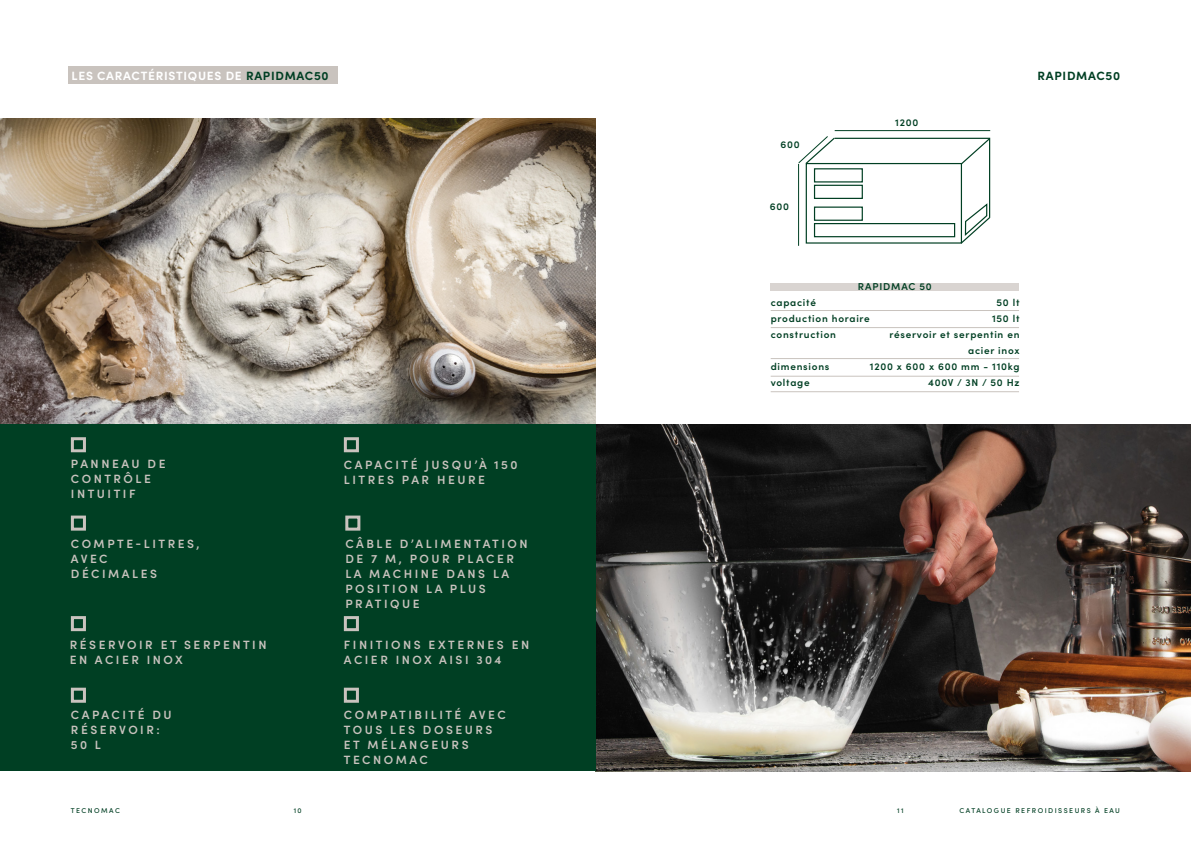
<style>
.page{position:relative;width:1191px;height:842px;background:#fff}
.page>*{position:absolute;margin:0;border:0;box-sizing:border-box;transform-origin:0 0}
.t1{font:600 12px/15px "Sofia Pro";letter-spacing:.21em;color:#c9c3be}
.t2{font:700 12px "Sofia Pro";letter-spacing:.06em;color:#fff}
.t3{font:700 12px "Sofia Pro";letter-spacing:.06em;color:#003f23}
.t4{font:600 10px/16px "Sofia Pro";letter-spacing:.075em;color:#003f23}
.t5{font:500 7px "Sofia Pro";letter-spacing:.21em;color:#003f23}
.s1{color:#003f23}
</style>
<div class="page">
<img style="left:0;top:118px;width:595px;height:306px">
<img style="left:595px;top:424px;width:596px;height:347px">
<div style="left:68px;top:67px;width:269px;height:17px;background:#c9c3be"></div>
<div style="left:0;top:424px;width:595px;height:347px;background:#003f23"></div>
<div style="left:344px;top:437px;width:15px;height:15px;border:3px solid #c9c3be"></div>
<div style="left:71px;top:688px;width:15px;height:15px;border:3px solid #c9c3be"></div>
<div style="left:344px;top:688px;width:15px;height:15px;border:3px solid #c9c3be"></div>
<div style="left:71px;top:437px;width:15px;height:15px;border:3px solid #c9c3be"></div>
<div style="left:71px;top:516px;width:15px;height:15px;border:3px solid #c9c3be"></div>
<div style="left:345px;top:516px;width:15px;height:15px;border:3px solid #c9c3be"></div>
<div style="left:71px;top:616px;width:15px;height:15px;border:3px solid #c9c3be"></div>
<div style="left:344px;top:616px;width:15px;height:15px;border:3px solid #c9c3be"></div>
<hr style="left:834px;top:130px;width:156px;height:1px;background:#003f23">
<hr style="left:798px;top:164px;width:1px;height:82px;background:#003f23">
<svg style="left:798px;top:136px;width:193px;height:109px"></svg>
<div style="left:814px;top:185px;width:49px;height:14px;background:#fff;border:1px solid #003f23"></div>
<div style="left:814px;top:223px;width:141px;height:14px;background:#fff;border:1px solid #003f23"></div>
<div style="left:771px;top:283px;width:248px;height:8px;background:#d9d4d1"></div>
<hr style="left:770px;top:310px;width:249px;height:1px;background:#c9c3be">
<hr style="left:770px;top:327px;width:249px;height:1px;background:#c9c3be">
<hr style="left:770px;top:358px;width:249px;height:1px;background:#c9c3be">
<hr style="left:770px;top:376px;width:249px;height:1px;background:#c9c3be">
<hr style="left:770px;top:392px;width:249px;height:1px;background:#c9c3be">
<p class="t2" style="left:72px;top:66px;width:258px">LES CARACTÉRISTIQUES DE <span class="s1">RAPIDMAC50</span></p>
<p class="t1" style="left:71px;top:455px;width:96px">PANNEAU DE<br>CONTRÔLE<br>INTUITIF</p>
<p class="t1" style="left:344px;top:456px;width:175px">CAPACITÉ JUSQU’À 150<br>LITRES PAR HEURE</p>
<p class="t1" style="left:71px;top:535px;width:130px">COMPTE-LITRES,<br>AVEC<br>DÉCIMALES</p>
<p class="t1" style="left:345px;top:535px;width:184px">CÂBLE D’ALIMENTATION<br>DE 7 M, POUR PLACER<br>LA MACHINE DANS LA<br>POSITION LA PLUS<br>PRATIQUE</p>
<p class="t1" style="left:344px;top:636px;width:187px">FINITIONS EXTERNES EN<br>ACIER INOX AISI 304</p>
<p class="t1" style="left:70px;top:636px;width:198px">RÉSERVOIR ET SERPENTIN<br>EN ACIER INOX</p>
<p class="t1" style="left:71px;top:706px;width:102px">CAPACITÉ DU<br>RÉSERVOIR:<br>50 L</p>
<p class="t1" style="left:344px;top:706px;width:163px">COMPATIBILITÉ AVEC<br>TOUS LES DOSEURS<br>ET MÉLANGEURS<br>TECNOMAC</p>
<p class="t5" style="left:71px;top:805px;width:50px">TECNOMAC</p>
<p class="t5" style="left:294px;top:805px;width:10px">10</p>
<p class="t4" style="left:780px;top:136px;width:21px">600</p>
<p class="t4" style="left:769px;top:198px;width:21px">600</p>
<p class="t4" style="left:895px;top:113px;width:25px">1200</p>
<p class="t3" style="left:1037px;top:66px;width:84px">RAPIDMAC50</p>
<p class="t4" style="left:858px;top:278px;width:75px">RAPIDMAC 50</p>
<p class="t4" style="left:770px;top:294px;width:101px">capacité production horaire construction</p>
<p class="t4" style="left:770px;top:358px;width:60px">dimensions voltage</p>
<p class="t4" style="left:870px;top:294px;width:151px;text-align:right">50 lt<br>150 lt<br>réservoir et serpentin en acier inox<br>1200 x 600 x 600 mm - 110kg<br>400V / 3N / 50 Hz</p>
<p class="t5" style="left:897px;top:805px;width:8px">11</p>
<p class="t5" style="left:959px;top:805px;width:162px">CATALOGUE REFROIDISSEURS À EAU</p>
</div>
